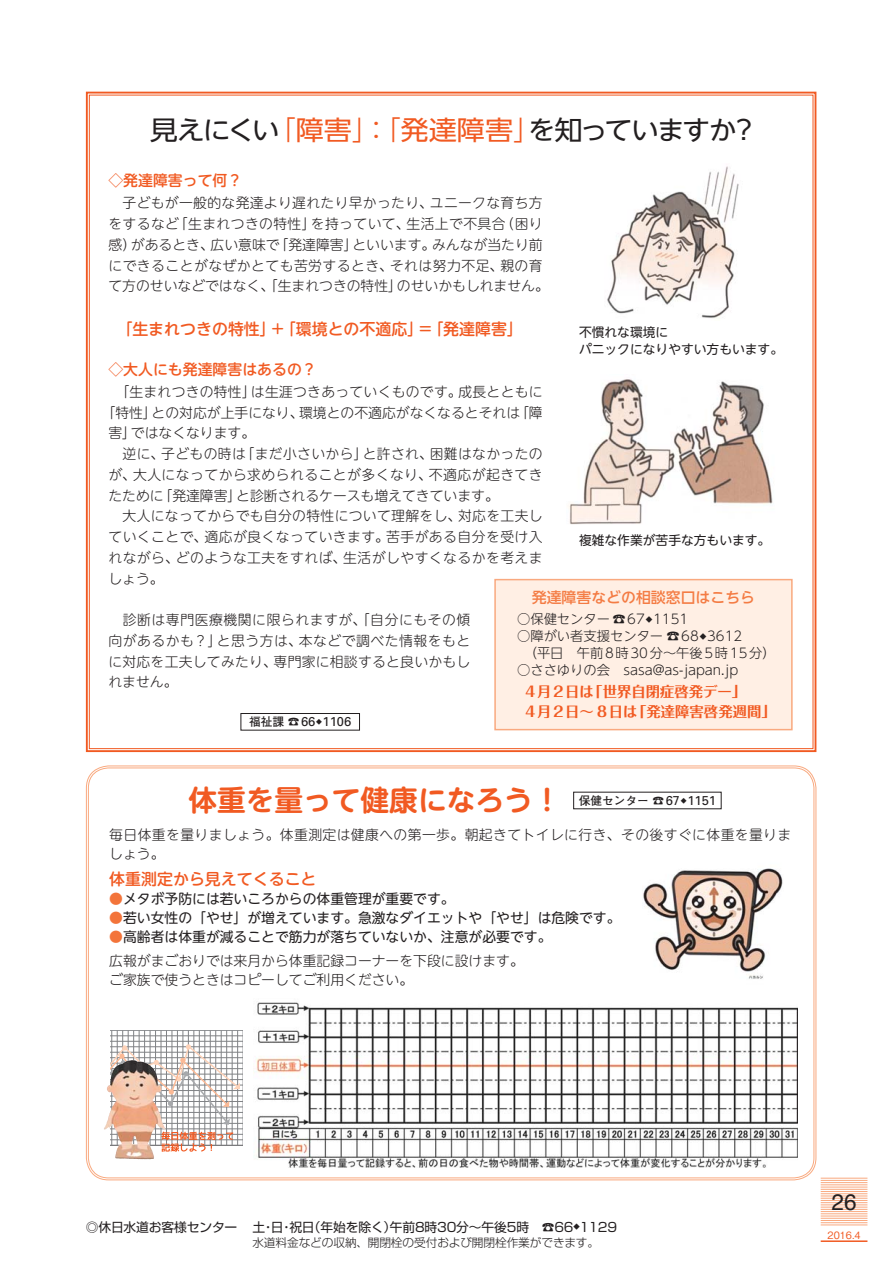
<style>
.page{position:relative;width:893px;height:1263px;background:#fff}
.page>*{position:absolute;margin:0;border:0;box-sizing:border-box;transform-origin:0 0}
.t1{font:28.65px "UD Shin M Go Pro De Bold 90 pv RKSJ H";color:#f15a22}
.t2{font:26.55px "UD Shin Go NT Pro Regular 90 pv RKSJ H";letter-spacing:-.06em;color:#231f20;scale:1.06 1}
.t3{font:22.5px "Helvetica";color:#231f20}
.t4{font:15.9px "UD Shin M Go Pro Medium 90 pv RKSJ H";color:#f15a22}
.t5{font:14.85px "UD Shin M Go Pro Medium 90 pv RKSJ H";color:#f15a22}
.t6{font:14.85px "UD Shin Go NT Pro Medium 90 pv RKSJ V";color:#f47c44}
.t7{font:14.4px/20.2px "Folk Pro Bold 90 pv RKSJ H";color:#f15a22}
.t8{font:13.8px/20.7px "UD Shin M Go Pro Light 90 pv RKSJ H";letter-spacing:.025em;color:#231f20}
.t9{font:13.8px/19.2px "UD Shin M Go Pro Light 90 pv RKSJ H";color:#231f20}
.t10{font:13.8px "UD Shin M Go Pro Regular 90 pv RKSJ H";color:#231f20}
.t11{font:13.35px/17px "UD Shin Go NT Pro Light 90 pv RKSJ H";color:#231f20}
.t12{font:12.9px "Univers";color:#231f20}
.t13{font:12.75px "Shin Go Pro Regular 90 pv RKSJ H";letter-spacing:-.01em;color:#231f20}
.t14{font:12.75px/17px "UD Shin M Go Pro Regular 90 pv RKSJ H";color:#231f20}
.t15{font:11.7px "Shin Go Pro Light 90 pv RKSJ H";letter-spacing:-.01em;color:#231f20}
.t16{font:11.7px "Futo Go B101 Pro Bold 90 pv RKSJ H";color:#231f20}
.t17{font:10.05px "Gothic BBB Pr 6 N Medium 90 pv RKSJ H";color:#f15a22;scale:.96 1}
.s1{font-family:"UD Shin Go NT Pro Light 90 pv RKSJ H";color:#f15a22}
.s2{color:#f15a22}
.s3{font-family:"UD Shin M Go Pro Light 90 pv RKSJ H";color:#f15a22}
.s4{font-family:"Futo Go B101 Pro Bold 90 pv RKSJ H";font-size:11.7px}
.s5{font-family:"Univers";font-size:12.9px}
.s6{color:#f3743a}
</style>
<div class="page">
<img style="left:643px;top:868px;width:140px;height:111px">
<svg style="left:85px;top:91px;width:732px;height:662px"></svg>
<hr style="left:111px;top:1030px;width:132px;height:1px;background:#808285">
<hr style="left:111px;top:1035px;width:132px;height:1px;background:#808285">
<hr style="left:111px;top:1041px;width:132px;height:1px;background:#808285">
<hr style="left:111px;top:1046px;width:132px;height:1px;background:#808285">
<hr style="left:111px;top:1052px;width:132px;height:1px;background:#808285">
<hr style="left:111px;top:1057px;width:132px;height:1px;background:#808285">
<hr style="left:111px;top:1063px;width:132px;height:1px;background:#808285">
<hr style="left:111px;top:1068px;width:132px;height:1px;background:#808285">
<hr style="left:111px;top:1074px;width:132px;height:1px;background:#808285">
<hr style="left:111px;top:1079px;width:132px;height:1px;background:#808285">
<hr style="left:111px;top:1085px;width:132px;height:1px;background:#808285">
<hr style="left:111px;top:1090px;width:132px;height:1px;background:#808285">
<hr style="left:111px;top:1096px;width:132px;height:1px;background:#808285">
<hr style="left:111px;top:1101px;width:132px;height:1px;background:#808285">
<hr style="left:111px;top:1107px;width:132px;height:1px;background:#808285">
<hr style="left:111px;top:1112px;width:132px;height:1px;background:#808285">
<hr style="left:111px;top:1118px;width:132px;height:1px;background:#808285">
<hr style="left:111px;top:1123px;width:132px;height:1px;background:#808285">
<hr style="left:111px;top:1128px;width:132px;height:1px;background:#808285">
<hr style="left:111px;top:1134px;width:132px;height:1px;background:#808285">
<hr style="left:111px;top:1139px;width:132px;height:1px;background:#808285">
<hr style="left:111px;top:1145px;width:132px;height:1px;background:#555658">
<hr style="left:111px;top:1030px;width:1px;height:115px;background:#808285">
<hr style="left:117px;top:1030px;width:1px;height:115px;background:#808285">
<hr style="left:122px;top:1030px;width:1px;height:115px;background:#808285">
<hr style="left:128px;top:1030px;width:1px;height:115px;background:#808285">
<hr style="left:133px;top:1030px;width:1px;height:115px;background:#808285">
<hr style="left:139px;top:1030px;width:1px;height:115px;background:#808285">
<hr style="left:144px;top:1030px;width:1px;height:115px;background:#808285">
<hr style="left:150px;top:1030px;width:1px;height:115px;background:#808285">
<hr style="left:155px;top:1030px;width:1px;height:115px;background:#808285">
<hr style="left:161px;top:1030px;width:1px;height:115px;background:#808285">
<hr style="left:166px;top:1030px;width:1px;height:115px;background:#808285">
<hr style="left:172px;top:1030px;width:1px;height:115px;background:#808285">
<hr style="left:177px;top:1030px;width:1px;height:115px;background:#808285">
<hr style="left:183px;top:1030px;width:1px;height:115px;background:#808285">
<hr style="left:188px;top:1030px;width:1px;height:115px;background:#808285">
<hr style="left:194px;top:1030px;width:1px;height:115px;background:#808285">
<hr style="left:199px;top:1030px;width:1px;height:115px;background:#808285">
<hr style="left:205px;top:1030px;width:1px;height:115px;background:#808285">
<hr style="left:210px;top:1030px;width:1px;height:115px;background:#808285">
<hr style="left:215px;top:1030px;width:1px;height:115px;background:#808285">
<hr style="left:221px;top:1030px;width:1px;height:115px;background:#808285">
<hr style="left:226px;top:1030px;width:1px;height:115px;background:#808285">
<hr style="left:232px;top:1030px;width:1px;height:115px;background:#808285">
<hr style="left:237px;top:1030px;width:1px;height:115px;background:#808285">
<hr style="left:243px;top:1030px;width:1px;height:115px;background:#808285">
<svg style="left:111px;top:1044px;width:129px;height:81px"></svg>
<img style="left:148px;top:1064px;width:17px;height:65px">
<svg style="left:161px;top:1131px;width:72px;height:21px"></svg>
<img style="left:255px;top:1002px;width:542px;height:165px">
<img style="left:566px;top:374px;width:212px;height:153px">
<img style="left:604px;top:163px;width:138px;height:157px">
<hr style="left:821px;top:1178px;width:46px;height:1px;background:#f9a97f">
<hr style="left:821px;top:1225px;width:46px;height:1px;background:#f9a97f">
<hr style="left:821px;top:1222px;width:46px;height:1px;background:#f9a97f">
<hr style="left:821px;top:1220px;width:46px;height:1px;background:#f9a97f">
<hr style="left:821px;top:1218px;width:46px;height:1px;background:#f9a97f">
<hr style="left:821px;top:1216px;width:46px;height:1px;background:#f9a97f">
<hr style="left:821px;top:1213px;width:46px;height:1px;background:#f9a97f">
<hr style="left:821px;top:1211px;width:46px;height:1px;background:#f9a97f">
<hr style="left:821px;top:1209px;width:46px;height:1px;background:#f9a97f">
<hr style="left:821px;top:1207px;width:46px;height:1px;background:#f9a97f">
<hr style="left:821px;top:1204px;width:46px;height:1px;background:#f9a97f">
<hr style="left:821px;top:1202px;width:46px;height:1px;background:#f9a97f">
<hr style="left:821px;top:1200px;width:46px;height:1px;background:#f9a97f">
<hr style="left:821px;top:1198px;width:46px;height:1px;background:#f9a97f">
<hr style="left:821px;top:1196px;width:46px;height:1px;background:#f9a97f">
<hr style="left:821px;top:1193px;width:46px;height:1px;background:#f9a97f">
<hr style="left:821px;top:1191px;width:46px;height:1px;background:#f9a97f">
<hr style="left:821px;top:1189px;width:46px;height:1px;background:#f9a97f">
<hr style="left:821px;top:1187px;width:46px;height:1px;background:#f9a97f">
<hr style="left:821px;top:1184px;width:46px;height:1px;background:#f9a97f">
<hr style="left:821px;top:1182px;width:46px;height:1px;background:#f9a97f">
<hr style="left:821px;top:1180px;width:46px;height:1px;background:#f9a97f">
<hr style="left:821px;top:1240px;width:46px;height:2px;background:#f15a22">
<div style="left:495px;top:580px;width:297px;height:150px;background:#ffefe4"></div>
<div style="left:494px;top:579px;width:299px;height:151px;border:2px solid #f9a97f"></div>
<div style="left:241px;top:713px;width:118px;height:17px;background:#fff"></div>
<div style="left:241px;top:713px;width:119px;height:17px;border:1px solid #231f20"></div>
<h2 class="t2" style="left:150px;top:120px;width:576px">見えにくい<span class="s1">「</span><span class="s2">障害</span><span class="s1">」</span><span class="s3">：</span><span class="s1">「</span><span class="s2">発達障害</span><span class="s1">」</span>を知っていますか？</h2>
<p class="t5" style="left:108px;top:175px;width:135px">◇発達障害って何？</p>
<p class="t8" style="left:108px;top:195px;width:442px">　子どもが一般的な発達より遅れたり早かったり、ユニークな育ち方をするなど「生まれつきの特性」を持っていて、生活上で不具合（困り感）があるとき、広い意味で「発達障害」といいます。みんなが当たり前にできることがなぜかとても苦労するとき、それは努力不足、親の育て方のせいなどではなく、「生まれつきの特性」のせいかもしれません。</p>
<p class="t4" style="left:116px;top:323px;width:408px">「生まれつきの特性」＋「環境との不適応」＝「発達障害」</p>
<p class="t5" style="left:108px;top:364px;width:210px">◇大人にも発達障害はあるの？</p>
<p class="t8" style="left:115px;top:383px;width:429px">「生まれつきの特性」は生涯つきあっていくものです。成長とともに</p>
<p class="t9" style="left:102px;top:405px;width:443px">「特性」との対応が上手になり、環境との不適応がなくなるとそれは「障</p>
<p class="t9" style="left:108px;top:426px;width:148px">害」ではなくなります。</p>
<p class="t8" style="left:108px;top:445px;width:436px">　逆に、子どもの時は「まだ小さいから」と許され、困難はなかったの</p>
<p class="t8" style="left:108px;top:466px;width:436px">が、大人になってから求められることが多くなり、不適応が起きてき</p>
<p class="t9" style="left:108px;top:488px;width:392px">たために「発達障害」と診断されるケースも増えてきています。</p>
<p class="t8" style="left:108px;top:508px;width:436px">　大人になってからでも自分の特性について理解をし、対応を工夫し</p>
<p class="t8" style="left:108px;top:528px;width:436px">ていくことで、適応が良くなっていきます。苦手がある自分を受け入</p>
<p class="t8" style="left:108px;top:549px;width:436px">れながら、どのような工夫をすれば、生活がしやすくなるかを考えま</p>
<p class="t8" style="left:108px;top:570px;width:57px">しょう。</p>
<p class="t8" style="left:108px;top:611px;width:363px;text-align:justify">　診断は専門医療機関に限られますが、「自分にもその傾向があるかも？」と思う方は、本などで調べた情報をもとに対応を工夫してみたり、専門家に相談すると良いかもしれません。</p>
<p class="t14" style="left:579px;top:326px;width:206px">不慣れな環境に<br>パニックになりやすい方もいます。</p>
<p class="t14" style="left:579px;top:534px;width:193px">複雑な作業が苦手な方もいます。</p>
<p class="t6" style="left:532px;top:592px;width:225px">発達障害などの相談窓口はこちら</p>
<p class="t11" style="left:517px;top:612px;width:186px">○保健センター ☎67<sup>◆</sup>1151　</p>
<p class="t11" style="left:524px;top:629px;width:253px;text-indent:-7px">○障がい者支援センター ☎68<sup>◆</sup>3612<br>（平日　午前8時30分～午後5時15分）</p>
<p class="t11" style="left:517px;top:663px;width:223px">○ささゆりの会　sasa@as-japan.jp</p>
<p class="t7" style="left:526px;top:684px;width:252px">4月2日は「世界自閉症啓発デー」<br>4月2日～ 8日は「発達障害啓発週間」</p>
<p class="t12" style="left:249px;top:717px;width:104px"><span class="s4">福祉課 ☎</span>66<sup>◆</sup>1106</p>
<h1 class="t1" style="left:188px;top:789px;width:375px">体重を量って健康になろう！</h1>
<p class="t16" style="left:579px;top:796px;width:139px">保健センター ☎<span class="s5">67</span><sup>◆</sup><span class="s5">1151</span></p>
<p class="t8" style="left:109px;top:827px;width:684px;line-height:19.2px">毎日体重を量りましょう。体重測定は健康への第一歩。朝起きてトイレに行き、その後すぐに体重を量りましょう。</p>
<p class="t4" style="left:109px;top:872px;width:209px">体重測定から見えてくること</p>
<p class="t10" style="left:109px;top:893px;width:347px"><span class="s6">●</span>メタボ予防には若いころからの体重管理が重要です。</p>
<p class="t10" style="left:109px;top:913px;width:513px"><span class="s6">●</span>若い女性の「やせ」が増えています。急激なダイエットや「やせ」は危険です。</p>
<p class="t10" style="left:109px;top:932px;width:444px"><span class="s6">●</span>高齢者は体重が減ることで筋力が落ちていないか、注意が必要です。</p>
<p class="t9" style="left:109px;top:953px;width:416px">広報がまごおりでは来月から体重記録コーナーを下段に設けます。ご家族で使うときはコピーしてご利用ください。</p>
<p class="t13" style="left:86px;top:1222px;width:533px">◎休日水道お客様センター 土・日・祝日（年始を除く）午前8時30分～午後5時　☎66<sup>◆</sup>1129</p>
<p class="t15" style="left:252px;top:1238px;width:348px">水道料金などの収納、開閉栓の受付および開閉栓作業ができます。</p>
<h3 class="t3" style="left:832px;top:1192px;width:27px">26</h3>
<p class="t17" style="left:827px;top:1231px;width:36px">2016.4</p>
</div>
